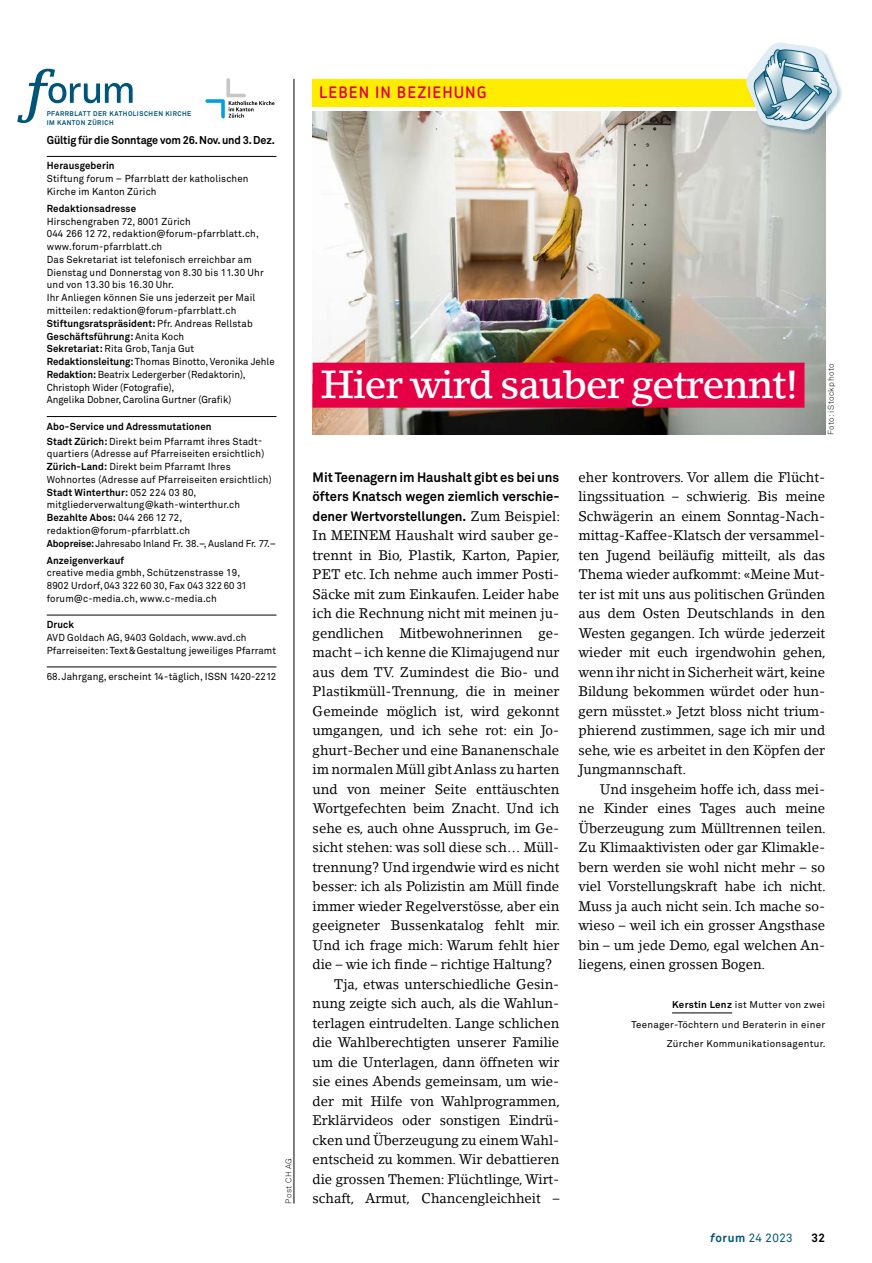
<style>
.page{position:relative;width:872px;height:1263px;background:#fff}
.page>*{position:absolute;margin:0;border:0;box-sizing:border-box;transform-origin:0 0}
.t1{font:500 39px "Lino Letter";letter-spacing:-.04em;color:#fff}
.t2{font:700 16.5px "Netto OT";letter-spacing:.06em;color:#e50045}
.t3{font:13.8px/19.5px "Lino Letter";color:#000;text-align:justify;scale:.96 1}
.t4{font:700 13.5px/19.5px "Akkurat Pro";color:#000;text-align:justify;scale:.96 1}
.t5{font:12px "Akkurat Pro";letter-spacing:.04em;color:#005478;scale:.96 1}
.t6{font:700 12px "Akkurat Pro";color:#000;scale:.96 1}
.t7{font:700 11.25px "Akkurat Pro";letter-spacing:-.015em;color:#000;scale:.96 1}
.t8{font:10.2px "Akkurat Pro";letter-spacing:.01em;color:#000;scale:.96 1}
.t9{font:10.05px/12.8px "Akkurat Pro";letter-spacing:.015em;color:#000;scale:.96 1}
.t10{font:700 10.05px/14.9px "Akkurat Pro";letter-spacing:.015em;color:#000;scale:.96 1}
.t11{font:9.9px "Akkurat Pro";letter-spacing:.01em;color:#000;scale:.96 1}
.t12{font:9.75px/19.5px "Akkurat Pro";letter-spacing:.03em;color:#000;text-align:right}
.t13{font:8.25px "Akkurat Light Pro";letter-spacing:.045em;color:#000}
.t14{font:700 6.75px/9px "Akkurat Pro";letter-spacing:.08em;color:#005478;scale:.96 1}
.s1{font-weight:700}
.s2{font-style:italic}
.s3{font-weight:400}
.s4{font-size:10.05px}
.s5{font-family:"Lino Letter";font-weight:400;font-size:13.8px}
.s6{font-weight:700;font-style:italic}
</style>
<div class="page">
<img style="left:313px;top:111px;width:512px;height:324px">
<hr style="left:294px;top:79px;width:1px;height:1124px;background:#000">
<svg style="left:205px;top:78px;width:69px;height:40px"></svg>
<hr style="left:47px;top:156px;width:229px;height:1px;background:#000">
<hr style="left:47px;top:416px;width:229px;height:1px;background:#000">
<hr style="left:47px;top:615px;width:229px;height:1px;background:#000">
<hr style="left:47px;top:667px;width:229px;height:1px;background:#000">
<svg style="left:17px;top:69px;width:116px;height:54px"></svg>
<hr style="left:672px;top:1012px;width:60px;height:1px;background:#000">
<div style="left:313px;top:79px;width:512px;height:28px;background:#ffed00"></div>
<div style="left:313px;top:363px;width:491px;height:45px;background:#e50045"></div>
<div style="left:746px;top:42px;width:97px;height:93px;background:#005478;opacity:.3"></div>
<svg style="left:745px;top:42px;width:93px;height:88px"></svg>
<p class="t14" style="left:47px;top:109px;width:152px">PFARRBLATT DER KATHOLISCHEN KIRCHE<br>IM KANTON ZÜRICH</p>
<p class="t7" style="left:47px;top:133px;width:239px">Gültig für die Sonntage vom 26. Nov. und 3. Dez.</p>
<p class="t9" style="left:47px;top:160px;width:212px"><span class="s1">Herausgeberin<br></span>Stiftung <span class="s2">f</span>orum – Pfarrblatt der katholischen<br>Kirche im Kanton Zürich</p>
<p class="t10" style="left:47px;top:201px;width:95px">Redaktionsadresse</p>
<p class="t9" style="left:47px;top:215px;width:239px">Hirschengraben 72, 8001 Zürich<br>044 266 12 72, redaktion@forum-pfarrblatt.ch, www.forum-pfarrblatt.ch<br>Das Sekretariat ist telefonisch erreichbar am Dienstag und Donnerstag von 8.30 bis 11.30 Uhr und von 13.30 bis 16.30 Uhr.<br>Ihr Anliegen können Sie uns jederzeit per Mail mitteilen: redaktion@forum-pfarrblatt.ch <span class="s1">Stiftungsratspräsident:</span> Pfr. Andreas Rellstab <span class="s1">Geschäftsführung:</span> Anita Koch<br><span class="s1">Sekretariat:</span> Rita Grob, Tanja Gut <span class="s1">Redaktionsleitung:</span> Thomas Binotto, Veronika Jehle <span class="s1">Redaktion:</span> Beatrix Ledergerber (Redaktorin), Christoph Wider (Fotografie),<br>Angelika Dobner, Carolina Gurtner (Grafik)</p>
<p class="t10" style="left:47px;top:419px;width:226px">Abo-Service und Adressmutationen<br>Stadt Zürich: <span class="s3">Direkt beim Pfarramt ihres Stadt-</span></p>
<p class="t9" style="left:47px;top:448px;width:240px">quartiers (Adresse auf Pfarreiseiten ersichtlich)<br><span class="s1">Zürich-Land:</span> Direkt beim Pfarramt Ihres Wohnortes (Adresse auf Pfarreiseiten ersichtlich)<br><span class="s1">Stadt Winterthur:</span> 052 224 03 80, mitgliederverwaltung@kath-winterthur.ch <span class="s1">Bezahlte Abos:</span> 044 266 12 72, redaktion@forum-pfarrblatt.ch<br><span class="s1">Abopreise:</span> Jahresabo Inland Fr. 38.–, Ausland Fr. 77.–</p>
<p class="t10" style="left:47px;top:553px;width:82px">Anzeigenverkauf</p>
<p class="t9" style="left:47px;top:567px;width:203px">creative media gmbh, Schützenstrasse 19,</p>
<p class="t11" style="left:47px;top:580px;width:210px"><span class="s4">8902 Urdorf,</span> 043 322 60 30<span class="s4">, Fax</span> 043 322 60 31</p>
<p class="t9" style="left:47px;top:592px;width:179px">forum@c-media.ch, www.c-media.ch</p>
<p class="t10" style="left:47px;top:617px;width:30px">Druck</p>
<p class="t9" style="left:47px;top:631px;width:240px">AVD Goldach AG, 9403 Goldach, www.avd.ch<br>Pfarreiseiten: Text&amp;Gestaltung jeweiliges Pfarramt</p>
<p class="t8" style="left:47px;top:670px;width:240px">68.Jahrgang, erscheint 14-täglich, ISSN 1420-2212</p>
<p class="t13" style="left:284px;top:1203px;width:47px;rotate:-90deg">Post CH AG</p>
<p class="t2" style="left:319px;top:82px;width:169px">LEBEN IN BEZIEHUNG</p>
<h1 class="t1" style="left:320px;top:361px;width:479px">Hier wird sauber getrennt!</h1>
<p class="t13" style="left:826px;top:435px;width:73px;rotate:-90deg">Foto: iStockphoto</p>
<p class="t4" style="left:313px;top:467px;width:259px">Mit Teenagern im Haushalt gibt es bei uns öfters Knatsch wegen ziemlich verschie&shy;dener Wertvorstellungen. <span class="s5">Zum Beispiel:</span></p>
<p class="t3" style="left:313px;top:526px;width:258px">In MEINEM Haushalt wird sauber ge-</p>
<p class="t3" style="left:313px;top:545px;width:259px">trennt in Bio, Plastik, Karton, Papier,</p>
<p class="t3" style="left:313px;top:565px;width:258px">PET etc. Ich nehme auch immer Posti-</p>
<p class="t3" style="left:313px;top:584px;width:258px">Säcke mit zum Einkaufen. Leider habe</p>
<p class="t3" style="left:313px;top:604px;width:258px">ich die Rechnung nicht mit meinen ju-</p>
<p class="t3" style="left:313px;top:623px;width:258px">gendlichen Mitbewohnerinnen ge-</p>
<p class="t3" style="left:313px;top:643px;width:258px">macht – ich kenne die Klimajugend nur</p>
<p class="t3" style="left:313px;top:662px;width:258px">aus dem TV. Zumindest die Bio- und</p>
<p class="t3" style="left:313px;top:682px;width:258px">Plastikmüll-Trennung, die in meiner</p>
<p class="t3" style="left:313px;top:701px;width:258px">Gemeinde möglich ist, wird gekonnt</p>
<p class="t3" style="left:313px;top:721px;width:258px">umgangen, und ich sehe rot: ein Jo-</p>
<p class="t3" style="left:313px;top:740px;width:258px">ghurt-Becher und eine Bananenschale</p>
<p class="t3" style="left:313px;top:760px;width:258px">im normalen Müll gibt Anlass zu harten</p>
<p class="t3" style="left:313px;top:779px;width:258px">und von meiner Seite enttäuschten</p>
<p class="t3" style="left:313px;top:799px;width:258px">Wortgefechten beim Znacht. Und ich</p>
<p class="t3" style="left:313px;top:818px;width:258px">sehe es, auch ohne Ausspruch, im Ge-</p>
<p class="t3" style="left:313px;top:838px;width:258px">sicht stehen: was soll diese sch… Müll-</p>
<p class="t3" style="left:313px;top:857px;width:258px">trennung? Und irgendwie wird es nicht</p>
<p class="t3" style="left:313px;top:877px;width:258px">besser: ich als Polizistin am Müll finde</p>
<p class="t3" style="left:313px;top:896px;width:258px">immer wieder Regelverstösse, aber ein</p>
<p class="t3" style="left:313px;top:916px;width:259px">geeigneter Bussenkatalog fehlt mir.</p>
<p class="t3" style="left:313px;top:935px;width:258px">Und ich frage mich: Warum fehlt hier</p>
<p class="t3" style="left:313px;top:955px;width:251px">die – wie ich finde – richtige Haltung?</p>
<p class="t3" style="left:334px;top:974px;width:236px">Tja, etwas unterschiedliche Gesin-</p>
<p class="t3" style="left:313px;top:994px;width:258px">nung zeigte sich auch, als die Wahlun-</p>
<p class="t3" style="left:313px;top:1013px;width:258px">terlagen eintrudelten. Lange schlichen</p>
<p class="t3" style="left:313px;top:1033px;width:258px">die Wahlberechtigten unserer Familie</p>
<p class="t3" style="left:313px;top:1052px;width:258px">um die Unterlagen, dann öffneten wir</p>
<p class="t3" style="left:313px;top:1072px;width:258px">sie eines Abends gemeinsam, um wie-</p>
<p class="t3" style="left:313px;top:1091px;width:259px">der mit Hilfe von Wahlprogrammen,</p>
<p class="t3" style="left:313px;top:1111px;width:258px">Erklärvideos oder sonstigen Eindrü-</p>
<p class="t3" style="left:313px;top:1130px;width:256px">cken und Überzeugung zu einem Wahl-</p>
<p class="t3" style="left:313px;top:1150px;width:258px">entscheid zu kommen. Wir debattieren</p>
<p class="t3" style="left:313px;top:1169px;width:258px">die grossen Themen: Flüchtlinge, Wirt-</p>
<p class="t3" style="left:313px;top:1189px;width:258px">schaft, Armut, Chancengleichheit –</p>
<p class="t3" style="left:578px;top:467px;width:259px">eher kontrovers. Vor allem die Flücht&shy;lingssituation – schwierig. Bis meine Schwägerin an einem Sonntag-Nach&shy;mittag-Kaffee-Klatsch der versammel&shy;ten Jugend beiläufig mitteilt, als das Thema wieder aufkommt: «Meine Mut&shy;ter ist mit uns aus politischen Gründen aus dem Osten Deutschlands in den Westen gegangen. Ich würde jederzeit wieder mit euch irgendwohin gehen, wenn ihr nicht in Sicherheit wärt, keine Bildung bekommen würdet oder hun&shy;gern müsstet.» Jetzt bloss nicht trium&shy;phierend zustimmen, sage ich mir und sehe, wie es arbeitet in den Köpfen der Jungmannschaft.</p>
<p class="t3" style="left:578px;top:779px;width:259px;text-indent:21px">Und insgeheim hoffe ich, dass mei&shy;ne Kinder eines Tages auch meine Überzeugung zum Mülltrennen teilen.<br>Zu Klimaaktivisten oder gar Klimakle&shy;bern werden sie wohl nicht mehr – so viel Vorstellungskraft habe ich nicht.<br>Muss ja auch nicht sein. Ich mache so&shy;wieso – weil ich ein grosser Angsthase bin – um jede Demo, egal welchen An&shy;liegens, einen grossen Bogen.</p>
<p class="t12" style="left:631px;top:995px;width:196px"><span class="s1">Kerstin Lenz</span> ist Mutter von zwei<br>Teenager-Töchtern und Beraterin in einer<br>Zürcher Kommunikationsagentur.</p>
<p class="t5" style="left:710px;top:1231px;width:87px"><span class="s6">f</span><span class="s1">orum</span> 24 2023</p>
<p class="t6" style="left:811px;top:1231px;width:16px">32</p>
</div>
